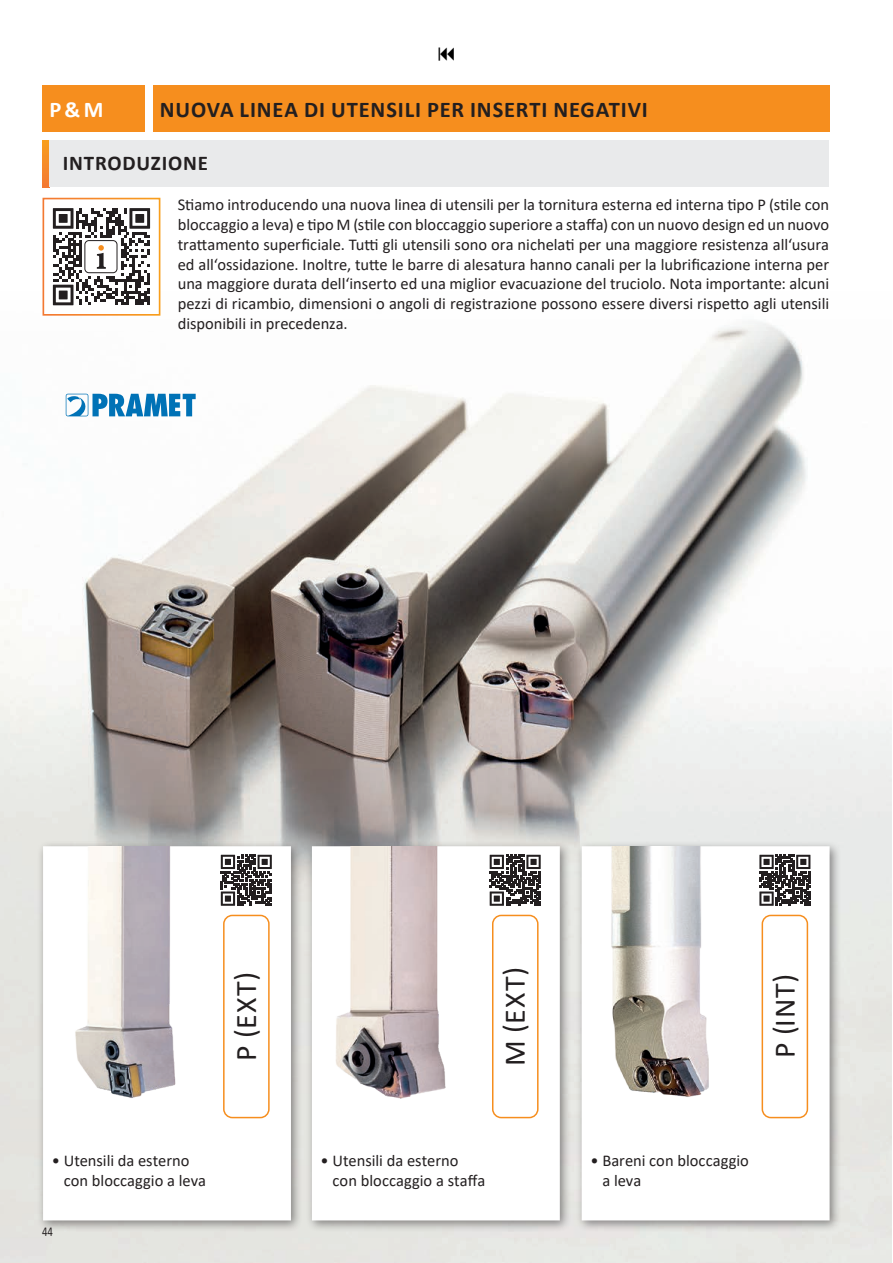
<style>
.page{position:relative;width:893px;height:1263px;background:#fff}
.page>*{position:absolute;margin:0;border:0;box-sizing:border-box;transform-origin:0 0}
.t1{font:30px "Calibri";letter-spacing:.045em;color:#231f20}
.t2{font:700 22.5px "Calibri";letter-spacing:.035em;color:#231f20}
.t3{font:700 22.5px "Calibri";color:#fff}
.t4{font:700 21px "Calibri";letter-spacing:.04em;color:#231f20}
.t5{font:16.5px/19.8px "Calibri";color:#231f20}
.t6{font:13.5px "Calibri";color:#231f20;scale:.8 1}
</style>
<div class="page">
<img style="left:0;top:291px;width:892px;height:972px">
<svg style="left:43px;top:140px;width:7px;height:47px"></svg>
<div style="left:50px;top:140px;width:779px;height:47px;background:#e9eaeb"></div>
<div style="left:43px;top:85px;width:102px;height:47px;background:#f68e1e"></div>
<div style="left:153px;top:85px;width:676px;height:47px;background:#f68e1e"></div>
<div style="left:43px;top:199px;width:117px;height:116px;background:#fff"></div>
<div style="left:43px;top:198px;width:117px;height:118px;border:2px solid #fff"></div>
<svg style="left:66px;top:394px;width:130px;height:22px"></svg>
<div style="left:37px;top:840px;width:266px;height:393px;background:#231f20;opacity:.5"></div>
<svg style="left:43px;top:846px;width:248px;height:374px"></svg>
<div style="left:214px;top:848px;width:64px;height:64px;background:#fff"></div>
<svg style="left:221px;top:855px;width:51px;height:51px"></svg>
<div style="left:576px;top:840px;width:266px;height:393px;background:#231f20;opacity:.5"></div>
<svg style="left:582px;top:846px;width:248px;height:374px"></svg>
<img style="left:606px;top:846px;width:110px;height:255px">
<div style="left:753px;top:848px;width:64px;height:64px;background:#fff"></div>
<svg style="left:759px;top:855px;width:51px;height:51px"></svg>
<div style="left:306px;top:840px;width:266px;height:393px;background:#231f20;opacity:.5"></div>
<svg style="left:312px;top:846px;width:248px;height:374px"></svg>
<img style="left:330px;top:846px;width:122px;height:254px">
<div style="left:483px;top:848px;width:64px;height:64px;background:#fff"></div>
<svg style="left:490px;top:855px;width:51px;height:51px"></svg>
<img style="left:66px;top:846px;width:118px;height:254px">
<svg style="left:53px;top:208px;width:97px;height:97px"></svg>
<div style="left:223px;top:915px;width:47px;height:203px;border:2px solid #f68e1e;border-radius:9px"></div>
<div style="left:492px;top:915px;width:47px;height:203px;border:2px solid #f68e1e;border-radius:9px"></div>
<div style="left:762px;top:915px;width:46px;height:203px;border:2px solid #f68e1e;border-radius:9px"></div>
<h2 class="t3" style="left:49px;top:93px;width:55px">P &amp; M</h2>
<h2 class="t2" style="left:160px;top:93px;width:490px">NUOVA LINEA DI UTENSILI PER INSERTI NEGATIVI</h2>
<p class="t4" style="left:63px;top:148px;width:147px">INTRODUZIONE</p>
<p class="t5" style="left:178px;top:194px;width:653px;text-align:justify">Stiamo introducendo una nuova linea di utensili per la tornitura esterna ed interna tipo P (stile con bloccaggio a leva) e tipo M (stile con bloccaggio superiore a staffa) con un nuovo design ed un nuovo trattamento superficiale. Tutti gli utensili sono ora nichelati per una maggiore resistenza all‘usura ed all‘ossidazione. Inoltre, tutte le barre di alesatura hanno canali per la lubrificazione interna per una maggiore durata dell‘inserto ed una miglior evacuazione del truciolo. Nota importante: alcuni pezzi di ricambio, dimensioni o angoli di registrazione possono essere diversi rispetto agli utensili disponibili in precedenza.</p>
<h1 class="t1" style="left:225px;top:1060px;width:91px;rotate:-90deg">P (EXT)</h1>
<h1 class="t1" style="left:494px;top:1066px;width:101px;rotate:-90deg">M (EXT)</h1>
<h1 class="t1" style="left:764px;top:1058px;width:86px;rotate:-90deg">P (INT)</h1>
<p class="t5" style="left:64px;top:1150px;width:144px;text-indent:-12px">• Utensili da esterno con bloccaggio a leva</p>
<p class="t5" style="left:602px;top:1150px;width:148px;text-indent:-12px">• Bareni con bloccaggio a leva</p>
<p class="t5" style="left:333px;top:1150px;width:154px;text-indent:-12px">• Utensili da esterno con bloccaggio a staffa</p>
<p class="t6" style="left:42px;top:1222px;width:15px">44</p>
</div>
